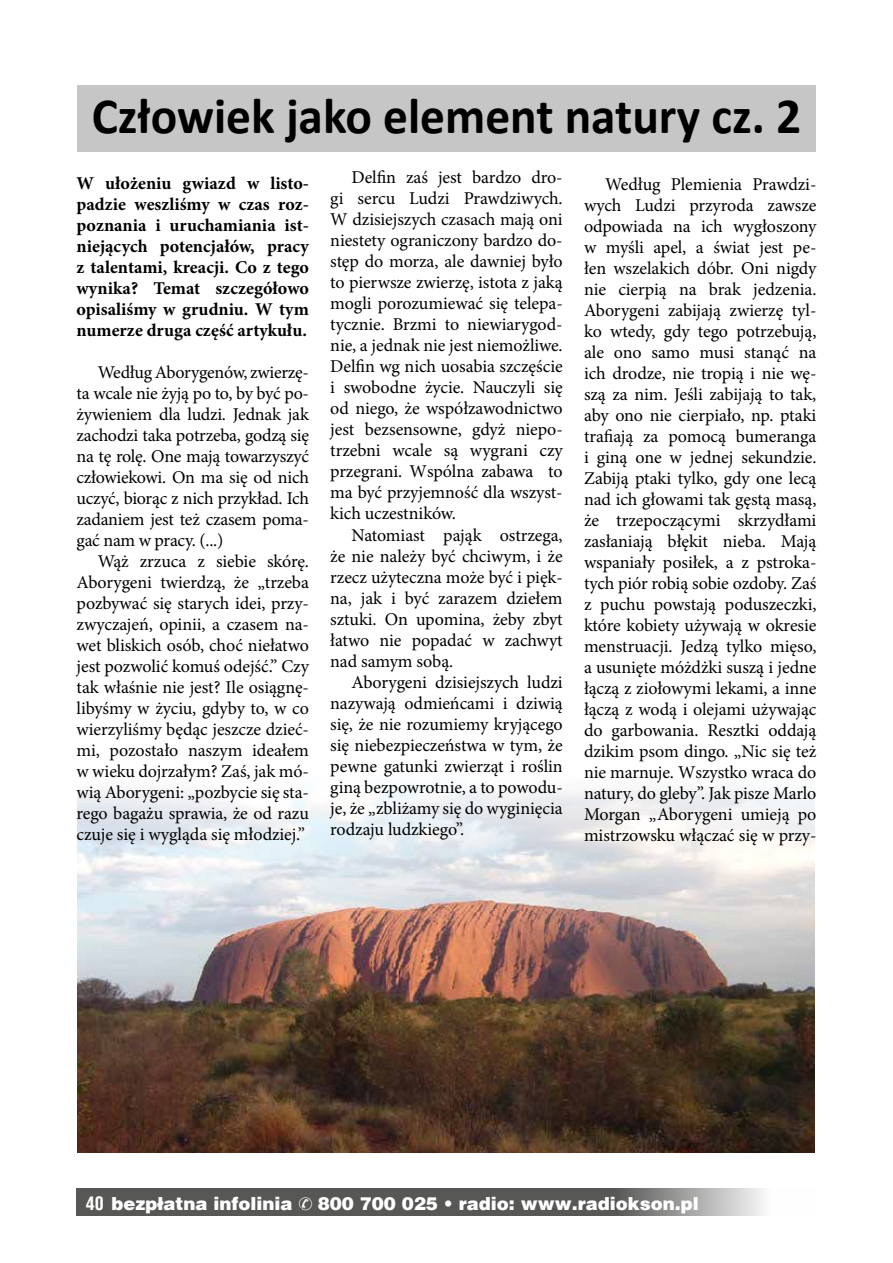
<style>
.page{position:relative;width:893px;height:1263px;background:#fff}
.page>*{position:absolute;margin:0;border:0;box-sizing:border-box;transform-origin:0 0}
.t1{font:700 51px "Calibri";color:#000}
.t2{font:18px/21px "Minion Pro";letter-spacing:-.005em;color:#000;text-align:justify}
.t3{font:700 18px/21px "Minion Pro";color:#000;text-align:justify}
.t4{font:900 18px "Switzerland";color:#fff}
.s1{font-family:"Switzerland Condensed";font-weight:700}
</style>
<div class="page">
<svg style="left:77px;top:1188px;width:687px;height:28px;fill:#575756"></svg>
<div style="left:77px;top:86px;width:739px;height:66px;background:#c6c6c6"></div>
<img style="left:78px;top:787px;width:736px;height:365px">
<svg style="left:299px;top:1197px;width:13px;height:13px"></svg>
<h1 class="t1" style="left:92px;top:80px;width:711px">Człowiek jako element natury cz. 2</h1>
<p class="t3" style="left:77px;top:172px;width:234px">W ułożeniu gwiazd w listo&shy;padzie weszliśmy w czas roz&shy;poznania i uruchamiania ist&shy;niejących potencjałów, pracy z talentami, kreacji. Co z tego wynika? Temat szczegółowo opisaliśmy w grudniu. W tym numerze druga część artykułu.</p>
<p class="t2" style="left:77px;top:361px;width:234px;text-indent:21px">Według Aborygenów, zwierzę&shy;ta wcale nie żyją po to, by być po&shy;żywieniem dla ludzi. Jednak jak zachodzi taka potrzeba, godzą się na tę rolę. One mają towarzyszyć człowiekowi. On ma się od nich uczyć, biorąc z nich przykład. Ich zadaniem jest też czasem poma&shy;gać nam w pracy. (...)</p>
<p class="t2" style="left:77px;top:551px;width:234px;text-indent:21px">Wąż zrzuca z siebie skórę.<br>Aborygeni twierdzą, że „trzeba pozbywać się starych idei, przy&shy;zwyczajeń, opinii, a czasem na&shy;wet bliskich osób, choć niełatwo jest pozwolić komuś odejść.” Czy tak właśnie nie jest? Ile osiągnę&shy;libyśmy w życiu, gdyby to, w co wierzyliśmy będąc jeszcze dzieć&shy;mi, pozostało naszym ideałem w wieku dojrzałym? Zaś, jak mó&shy;wią Aborygeni: „pozbycie się sta&shy;rego bagażu sprawia, że od razu czuje się i wygląda się młodziej.”</p>
<p class="t2" style="left:330px;top:167px;width:234px;text-indent:21px">Delfin zaś jest bardzo dro&shy;gi sercu Ludzi Prawdziwych.<br>W dzisiejszych czasach mają oni niestety ograniczony bardzo do&shy;stęp do morza, ale dawniej było to pierwsze zwierzę, istota z jaką mogli porozumiewać się telepa&shy;tycznie. Brzmi to niewiarygod&shy;nie, a jednak nie jest niemożliwe.<br>Delfin wg nich uosabia szczęście i swobodne życie. Nauczyli się od niego, że współzawodnictwo jest bezsensowne, gdyż niepo&shy;trzebni wcale są wygrani czy przegrani. Wspólna zabawa to ma być przyjemność dla wszyst&shy;kich uczestników.</p>
<p class="t2" style="left:330px;top:524px;width:234px;text-indent:21px">Natomiast pająk ostrzega, że nie należy być chciwym, i że rzecz użyteczna może być i pięk&shy;na, jak i być zarazem dziełem sztuki. On upomina, żeby zbyt łatwo nie popadać w zachwyt nad samym sobą.</p>
<p class="t2" style="left:330px;top:671px;width:234px;text-indent:21px">Aborygeni dzisiejszych ludzi nazywają odmieńcami i dziwią się, że nie rozumiemy kryjącego się niebezpieczeństwa w tym, że pewne gatunki zwierząt i roślin giną bezpowrotnie, a to powodu&shy;je, że „zbliżamy się do wyginięcia rodzaju ludzkiego”.</p>
<p class="t2" style="left:584px;top:174px;width:234px;text-indent:21px">Według Plemienia Prawdzi&shy;wych Ludzi przyroda zawsze odpowiada na ich wygłoszony w myśli apel, a świat jest pe&shy;łen wszelakich dóbr. Oni nigdy nie cierpią na brak jedzenia.<br>Aborygeni zabijają zwierzę tyl&shy;ko wtedy, gdy tego potrzebują, ale ono samo musi stanąć na ich drodze, nie tropią i nie wę&shy;szą za nim. Jeśli zabijają to tak, aby ono nie cierpiało, np. ptaki trafiają za pomocą bumeranga i giną one w jednej sekundzie.<br>Zabiją ptaki tylko, gdy one lecą nad ich głowami tak gęstą masą, że trzepoczącymi skrzydłami zasłaniają błękit nieba. Mają wspaniały posiłek, a z pstroka&shy;tych piór robią sobie ozdoby. Zaś z puchu powstają poduszeczki, które kobiety używają w okresie menstruacji. Jedzą tylko mięso, a usunięte móżdżki suszą i jedne łączą z ziołowymi lekami, a inne łączą z wodą i olejami używając do garbowania. Resztki oddają dzikim psom dingo. „Nic się też nie marnuje. Wszystko wraca do natury, do gleby”. Jak pisze Marlo Morgan „Aborygeni umieją po mistrzowsku włączać się w przy-</p>
<p class="t4" style="left:86px;top:1193px;width:208px"><span class="s1">40</span> bezpłatna infolinia</p>
<p class="t4" style="left:318px;top:1193px;width:383px">800 700 025 • radio: www.radiokson.pl</p>
</div>
